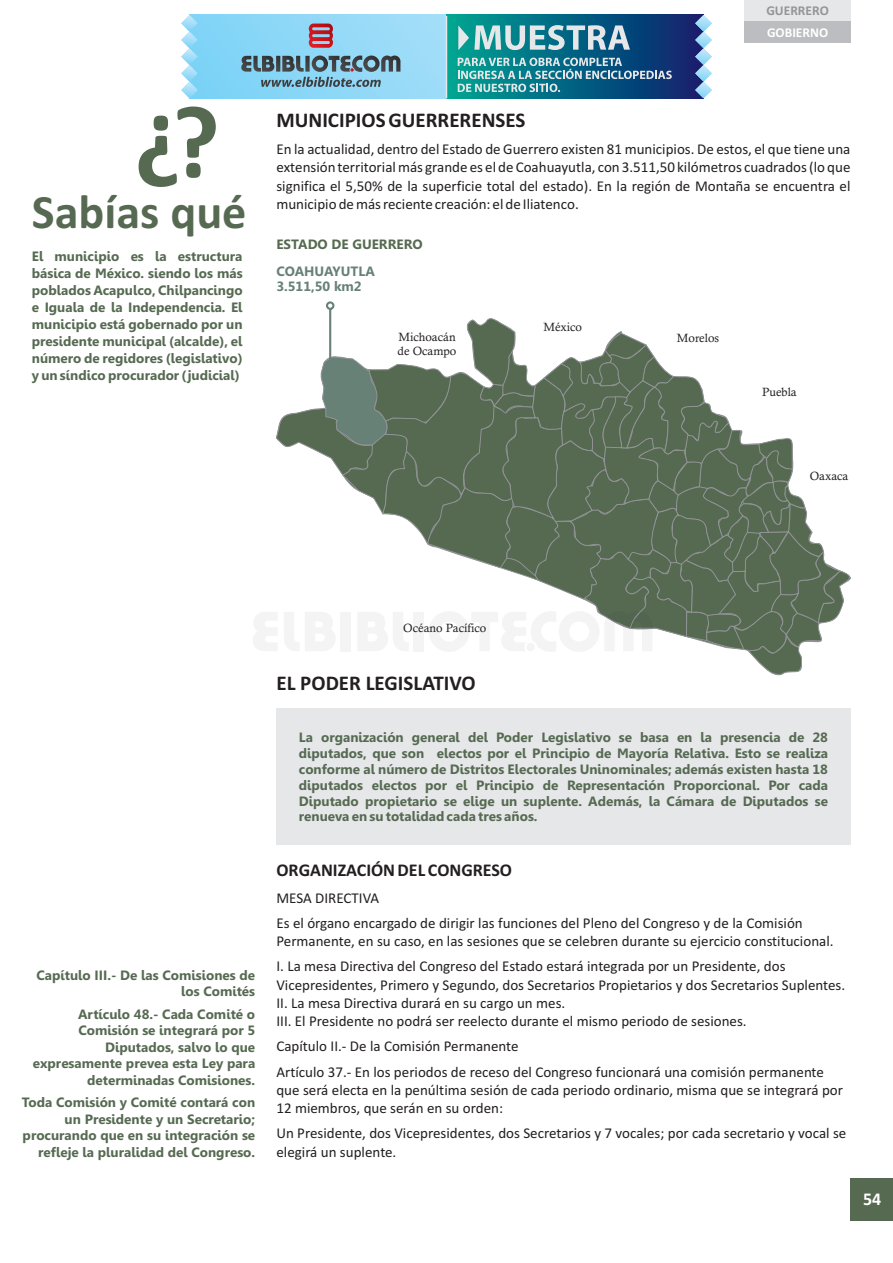
<style>
.page{position:relative;width:893px;height:1263px;background:#fff}
.page>*{position:absolute;margin:0;border:0;box-sizing:border-box;transform-origin:0 0}
.t1{font:700 104.4px "Calibri";color:#566a52}
.t2{font:700 48.3px "Calibri";color:#566a52}
.t3{font:700 21px "Calibri";color:#231f20}
.t4{font:700 18px "Calibri";color:#231f20}
.t5{font:700 18px "Calibri";color:#fff}
.t6{font:15px/18.3px "Calibri";color:#231f20}
.t7{font:700 13.5px/16.5px "Gisha";color:#566a52;text-align:right}
.t8{font:700 13.5px/15.8px "Gisha";color:#678177}
.t9{font:700 13.5px "Calibri";color:#939598}
.t10{font:700 13.5px "Calibri";color:#fff}
.t11{font:12px/13.8px "Calisto";color:#231f20}
</style>
<div class="page">
<div style="left:276px;top:708px;width:574px;height:136px;background:#e6e7e9"></div>
<div style="left:744px;top:0;width:106px;height:21px;background:#e6e7e9"></div>
<div style="left:744px;top:21px;width:106px;height:22px;background:#bcbdc0"></div>
<div style="left:850px;top:1178px;width:43px;height:43px;background:#566a52"></div>
<svg style="left:198px;top:15px;width:248px;height:83px;background:#8fd8f6"></svg>
<svg style="left:253px;top:301px;width:598px;height:375px"></svg>
<div style="left:446px;top:15px;width:257px;height:83px;background:linear-gradient(to right,#00a795,#0d1e6e)"></div>
<svg style="left:181px;top:15px;width:17px;height:83px"></svg>
<svg style="left:695px;top:15px;width:17px;height:83px"></svg>
<svg style="left:309px;top:24px;width:24px;height:24px"></svg>
<svg style="left:240px;top:56px;width:160px;height:31px;background:#6d98ab"></svg>
<svg style="left:458px;top:58px;width:214px;height:34px;background:#3d859c"></svg>
<svg style="left:458px;top:25px;width:172px;height:25px;background:#6faab6"></svg>
<hr style="left:446px;top:16px;width:1px;height:82px;background:#e6e7e9">
<h1 class="t1" style="left:134px;top:99px;width:87px">¿?</h1>
<h2 class="t2" style="left:32px;top:191px;width:216px">Sabías qué</h2>
<p class="t7" style="left:32px;top:249px;width:212px;line-height:17px;text-align:justify">El municipio es la estructura básica de México. siendo los más poblados Acapulco, Chilpancingo e Iguala de la Independencia. El municipio está gobernado por un presidente municipal (alcalde), el número de regidores (legislativo) y un síndico procurador (judicial)</p>
<p class="t9" style="left:766px;top:5px;width:64px">GUERRERO</p>
<p class="t10" style="left:767px;top:27px;width:63px">GOBIERNO</p>
<h3 class="t3" style="left:276px;top:111px;width:250px">MUNICIPIOS GUERRERENSES</h3>
<p class="t6" style="left:276px;top:141px;width:575px;text-align:justify">En la actualidad, dentro del Estado de Guerrero existen 81 municipios. De estos, el que tiene una extensión territorial más grande es el de Coahuayutla, con 3.511,50 kilómetros cuadrados (lo que significa el 5,50% de la superficie total del estado). En la región de Montaña se encuentra el municipio de más reciente creación: el de Iliatenco.</p>
<p class="t7" style="left:276px;top:237px;width:148px">ESTADO DE GUERRERO</p>
<p class="t8" style="left:276px;top:264px;width:100px">COAHUAYUTLA<br>3.511,50 km2</p>
<p class="t11" style="left:398px;top:331px;width:60px">Michoacán de Ocampo</p>
<p class="t11" style="left:543px;top:321px;width:40px">México</p>
<p class="t11" style="left:677px;top:333px;width:44px">Morelos</p>
<p class="t11" style="left:762px;top:386px;width:36px">Puebla</p>
<p class="t11" style="left:810px;top:470px;width:40px">Oaxaca</p>
<p class="t7" style="left:36px;top:968px;width:220px">Capítulo III.- De las Comisiones de los Comités</p>
<p class="t7" style="left:33px;top:1007px;width:224px">Artículo 48.- Cada Comité o<br>Comisión se integrará por 5<br>Diputados, salvo lo que expresamente prevea esta Ley para determinadas Comisiones.</p>
<p class="t7" style="left:22px;top:1095px;width:235px">Toda Comisión y Comité contará con un Presidente y un Secretario; procurando que en su integración se refleje la pluralidad del Congreso.</p>
<p class="t11" style="left:403px;top:622px;width:85px">Océano Pacífico</p>
<h3 class="t3" style="left:276px;top:675px;width:201px">EL PODER LEGISLATIVO</h3>
<p class="t7" style="left:299px;top:731px;width:531px;line-height:15.8px;text-align:justify">La organización general del Poder Legislativo se basa en la presencia de 28 diputados, que son electos por el Principio de Mayoría Relativa. Esto se realiza conforme al número de Distritos Electorales Uninominales; además existen hasta 18 diputados electos por el Principio de Representación Proporcional. Por cada Diputado propietario se elige un suplente. Además, la Cámara de Diputados se renueva en su totalidad cada tres años.</p>
<p class="t4" style="left:276px;top:863px;width:237px">ORGANIZACIÓN DEL CONGRESO</p>
<p class="t6" style="left:276px;top:886px;width:528px;line-height:25.2px">MESA DIRECTIVA<br>Es el órgano encargado de dirigir las funciones del Pleno del Congreso y de la Comisión</p>
<p class="t6" style="left:276px;top:930px;width:559px;line-height:25.2px">Permanente, en su caso, en las sesiones que se celebren durante su ejercicio constitucional.<br>I. La mesa Directiva del Congreso del Estado estará integrada por un Presidente, dos</p>
<p class="t6" style="left:276px;top:977px;width:570px">Vicepresidentes, Primero y Segundo, dos Secretarios Propietarios y dos Secretarios Suplentes.<br>II. La mesa Directiva durará en su cargo un mes.<br>III. El Presidente no podrá ser reelecto durante el mismo periodo de sesiones.</p>
<p class="t6" style="left:276px;top:1035px;width:549px;line-height:25.2px">Capítulo II.- De la Comisión Permanente<br>Artículo 37.- En los periodos de receso del Congreso funcionará una comisión permanente</p>
<p class="t6" style="left:276px;top:1082px;width:568px">que será electa en la penúltima sesión de cada periodo ordinario, misma que se integrará por<br>12 miembros, que serán en su orden:</p>
<p class="t6" style="left:276px;top:1125px;width:571px">Un Presidente, dos Vicepresidentes, dos Secretarios y 7 vocales; por cada secretario y vocal se elegirá un suplente.</p>
<p class="t5" style="left:863px;top:1191px;width:20px">54</p>
</div>
